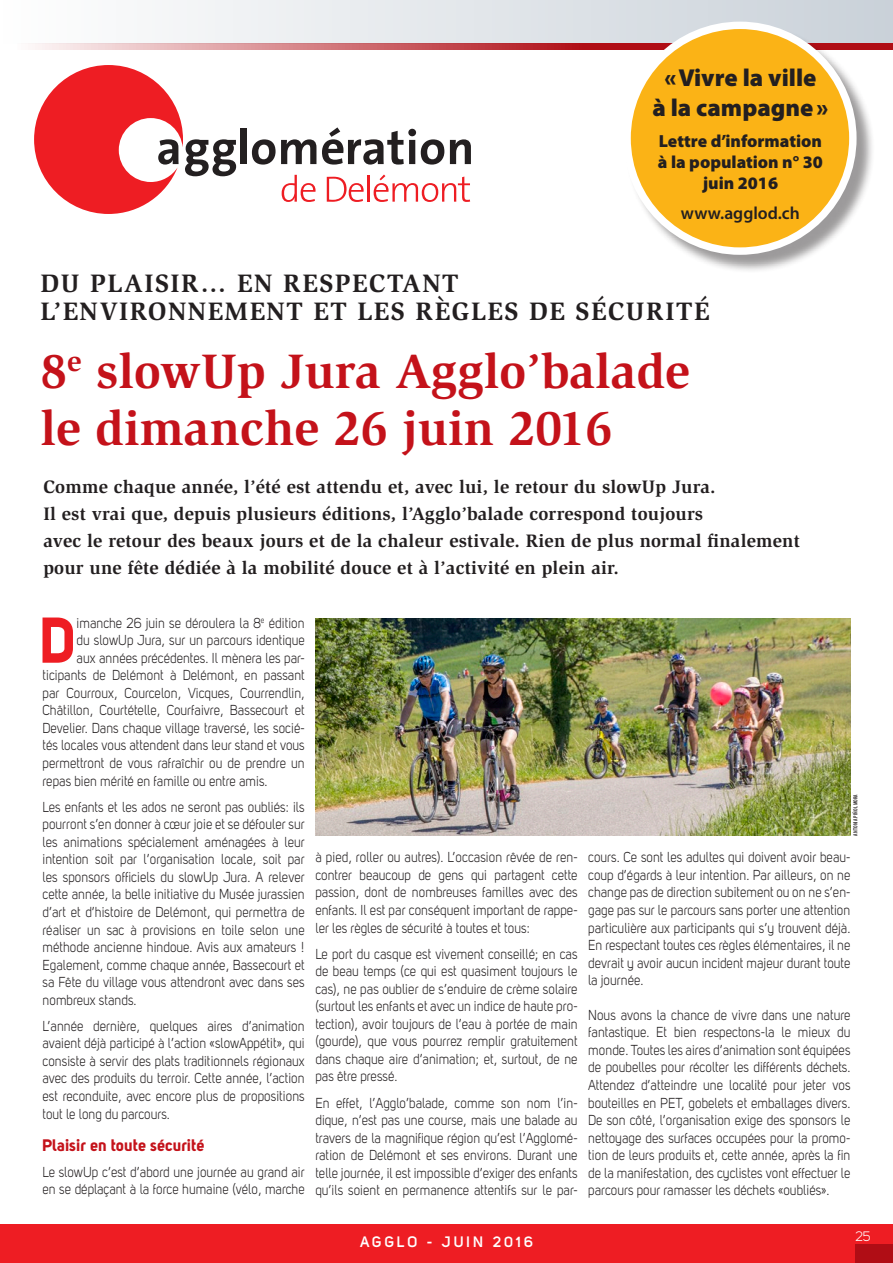
<style>
.page{position:relative;width:893px;height:1263px;background:#fff}
.page>*{position:absolute;margin:0;border:0;box-sizing:border-box;transform-origin:0 0}
.OFF-TXT_BASE{font:63.9px "Uni Sans Bold";color:#ee1d23;scale:.9 1}
.TITRE_OK{font:700 49.65px/57px "Slimbach";color:#c4121a}
.TITRE_OK-2{font:700 25.95px/28.5px "Slimbach";letter-spacing:.06em;color:#231f20}
.Sous-titre_Myriad{font:900 24.6px/29.5px "Myriad Pro";color:#231f20;text-align:center}
.Sous-titre_Myriad-2{font:700 18.6px/27px "Slimbach";letter-spacing:.01em;color:#231f20}
.Sous-titre_Myriad-3{font:900 17.55px/21px "Myriad Pro";color:#231f20;text-align:center}
.Sous-titre_Myriad-4{font:600 17.55px "Myriad Pro";color:#231f20}
.OFF-Sous-titre{font:16.5px "Uni Sans Bold";letter-spacing:.005em;color:#c4121a}
.Sous-titre_Myriad-5{font:700 15px "Uni Sans Semi";letter-spacing:.185em;color:#fff}
.OFF-TXT_BASE-2{font:14.25px/17.5px "Uni Sans Book";letter-spacing:.005em;color:#231f20;text-align:justify;scale:.9 1}
.t1{font:13.5px "Uni Sans Book";color:#fff}
.Texte_intro_ok{font:600 condensed 6px "Myriad Pro";letter-spacing:.03em;color:#231f20;scale:.9 1}
</style>
<div class="page">
<div style="left:2px;top:0;width:891px;height:44px;background:linear-gradient(to right,#fefefe,#cad1d9)"></div>
<svg style="left:35px;top:44px;width:858px;height:6px;background:#d1757a"></svg>
<div style="left:626px;top:24px;width:249px;height:249px;background:#231f20;opacity:.45"></div>
<div style="left:627px;top:25px;width:226px;height:226px;background:#fbb316;border-radius:50%"></div>
<div style="left:623px;top:22px;width:233px;height:233px;border:7px solid #fff;border-radius:50%"></div>
<svg style="left:34px;top:65px;width:202px;height:149px"></svg>
<div style="left:241px;top:129px;width:6px;height:35px;background:#231f20"></div>
<svg style="left:252px;top:139px;width:64px;height:26px"></svg>
<svg style="left:322px;top:127px;width:122px;height:38px"></svg>
<svg style="left:450px;top:139px;width:21px;height:25px"></svg>
<svg style="left:282px;top:175px;width:34px;height:27px"></svg>
<svg style="left:327px;top:177px;width:37px;height:25px"></svg>
<hr style="left:368px;top:175px;width:2px;height:27px;background:#ee1d23">
<svg style="left:374px;top:175px;width:96px;height:27px"></svg>
<div style="left:0;top:1225px;width:893px;height:38px;background:#ee1d23"></div>
<div style="left:856px;top:1244px;width:37px;height:19px;background:#b00d15"></div>
<img style="left:315px;top:619px;width:535px;height:217px">
<p class="Sous-titre_Myriad" style="left:652px;top:62px;width:177px">«Vivre la ville<br>à la campagne»</p>
<p class="Sous-titre_Myriad-3" style="left:658px;top:130px;width:167px">Lettre d’information à la population n° 30 juin 2016</p>
<p class="Sous-titre_Myriad-4" style="left:681px;top:201px;width:120px">www.agglod.ch</p>
<p class="TITRE_OK-2" style="left:40px;top:269px;width:670px">DU PLAISIR… EN RESPECTANT<br>L’ENVIRONNEMENT ET LES RÈGLES DE SÉCURITÉ</p>
<p class="TITRE_OK" style="left:40px;top:343px;width:651px">8<sup>e</sup> slowUp Jura Agglo’balade le dimanche 26 juin 2016</p>
<p class="Sous-titre_Myriad-2" style="left:43px;top:473px;width:758px">Comme chaque année, l’été est attendu et, avec lui, le retour du slowUp Jura.<br>Il est vrai que, depuis plusieurs éditions, l’Agglo’balade correspond toujours<br>avec le retour des beaux jours et de la chaleur estivale. Rien de plus normal finalement pour une fête dédiée à la mobilité douce et à l’activité en plein air.</p>
<p class="OFF-TXT_BASE" style="left:40px;top:600px;width:42px">D</p>
<p class="OFF-TXT_BASE-2" style="left:77px;top:614px;width:255px">imanche 26 juin se déroulera la 8<sup>e</sup> édition</p>
<p class="OFF-TXT_BASE-2" style="left:77px;top:631px;width:255px">du slowUp Jura, sur un parcours identique</p>
<p class="OFF-TXT_BASE-2" style="left:77px;top:649px;width:255px">aux années précédentes. Il mènera les par-</p>
<p class="OFF-TXT_BASE-2" style="left:43px;top:666px;width:293px">ticipants de Delémont à Delémont, en passant</p>
<p class="OFF-TXT_BASE-2" style="left:43px;top:684px;width:293px">par Courroux, Courcelon, Vicques, Courrendlin,</p>
<p class="OFF-TXT_BASE-2" style="left:43px;top:702px;width:293px">Châtillon, Courtételle, Courfaivre, Bassecourt et</p>
<p class="OFF-TXT_BASE-2" style="left:43px;top:719px;width:293px">Develier. Dans chaque village traversé, les socié-</p>
<p class="OFF-TXT_BASE-2" style="left:43px;top:737px;width:293px">tés locales vous attendent dans leur stand et vous</p>
<p class="OFF-TXT_BASE-2" style="left:43px;top:754px;width:293px">permettront de vous rafraîchir ou de prendre un</p>
<p class="OFF-TXT_BASE-2" style="left:43px;top:772px;width:251px">repas bien mérité en famille ou entre amis.</p>
<p class="OFF-TXT_BASE-2" style="left:43px;top:798px;width:293px">Les enfants et les ados ne seront pas oubliés: ils pourront s’en donner à cœur joie et se défouler sur les animations spécialement aménagées à leur intention soit par l’organisation locale, soit par les sponsors officiels du slowUp Jura. A relever cette année, la belle initiative du Musée jurassien d’art et d’histoire de Delémont, qui permettra de réaliser un sac à provisions en toile selon une méthode ancienne hindoue. Avis aux amateurs !<br>Egalement, comme chaque année, Bassecourt et sa Fête du village vous attendront avec dans ses nombreux stands.</p>
<p class="OFF-TXT_BASE-2" style="left:43px;top:1017px;width:293px">L’année dernière, quelques aires d’animation avaient déjà participé à l’action «slowAppétit», qui consiste à servir des plats traditionnels régionaux avec des produits du terroir. Cette année, l’action est reconduite, avec encore plus de propositions tout le long du parcours.</p>
<p class="OFF-Sous-titre" style="left:43px;top:1135px;width:164px">Plaisir en toute sécurité</p>
<p class="OFF-TXT_BASE-2" style="left:43px;top:1163px;width:293px">Le slowUp c’est d’abord une journée au grand air en se déplaçant à la force humaine (vélo, marche</p>
<p class="OFF-TXT_BASE-2" style="left:315px;top:849px;width:293px">à pied, roller ou autres). L’occasion rêvée de ren&shy;contrer beaucoup de gens qui partagent cette passion, dont de nombreuses familles avec des enfants. Il est par conséquent important de rappe&shy;ler les règles de sécurité à toutes et tous:</p>
<p class="OFF-TXT_BASE-2" style="left:315px;top:945px;width:293px">Le port du casque est vivement conseillé; en cas de beau temps (ce qui est quasiment toujours le cas), ne pas oublier de s’enduire de crème solaire (surtout les enfants et avec un indice de haute pro&shy;tection), avoir toujours de l’eau à portée de main (gourde), que vous pourrez remplir gratuitement dans chaque aire d’animation; et, surtout, de ne pas être pressé.</p>
<p class="OFF-TXT_BASE-2" style="left:315px;top:1094px;width:293px">En effet, l’Agglo’balade, comme son nom l’in&shy;dique, n’est pas une course, mais une balade au travers de la magnifique région qu’est l’Agglomé&shy;ration de Delémont et ses environs. Durant une telle journée, il est impossible d’exiger des enfants qu’ils soient en permanence attentifs sur le par-</p>
<p class="Texte_intro_ok" style="left:852px;top:835px;width:48px;rotate:-90deg">ANTONIA PIÑOL MORA</p>
<p class="OFF-TXT_BASE-2" style="left:588px;top:849px;width:293px">cours. Ce sont les adultes qui doivent avoir beau&shy;coup d’égards à leur intention. Par ailleurs, on ne change pas de direction subitement ou on ne s’en&shy;gage pas sur le parcours sans porter une attention particulière aux participants qui s’y trouvent déjà.<br>En respectant toutes ces règles élémentaires, il ne devrait y avoir aucun incident majeur durant toute la journée.</p>
<p class="OFF-TXT_BASE-2" style="left:588px;top:1006px;width:293px">Nous avons la chance de vivre dans une nature fantastique. Et bien respectons-la le mieux du monde. Toutes les aires d’animation sont équipées de poubelles pour récolter les différents déchets.<br>Attendez d’atteindre une localité pour jeter vos bouteilles en PET, gobelets et emballages divers.<br>De son côté, l’organisation exige des sponsors le nettoyage des surfaces occupées pour la promo&shy;tion de leurs produits et, cette année, après la fin de la manifestation, des cyclistes vont effectuer le parcours pour ramasser les déchets «oubliés».</p>
<p class="Sous-titre_Myriad-5" style="left:360px;top:1232px;width:175px">AGGLO - JUIN 2016</p>
<p class="t1" style="left:855px;top:1228px;width:17px">25</p>
</div>
